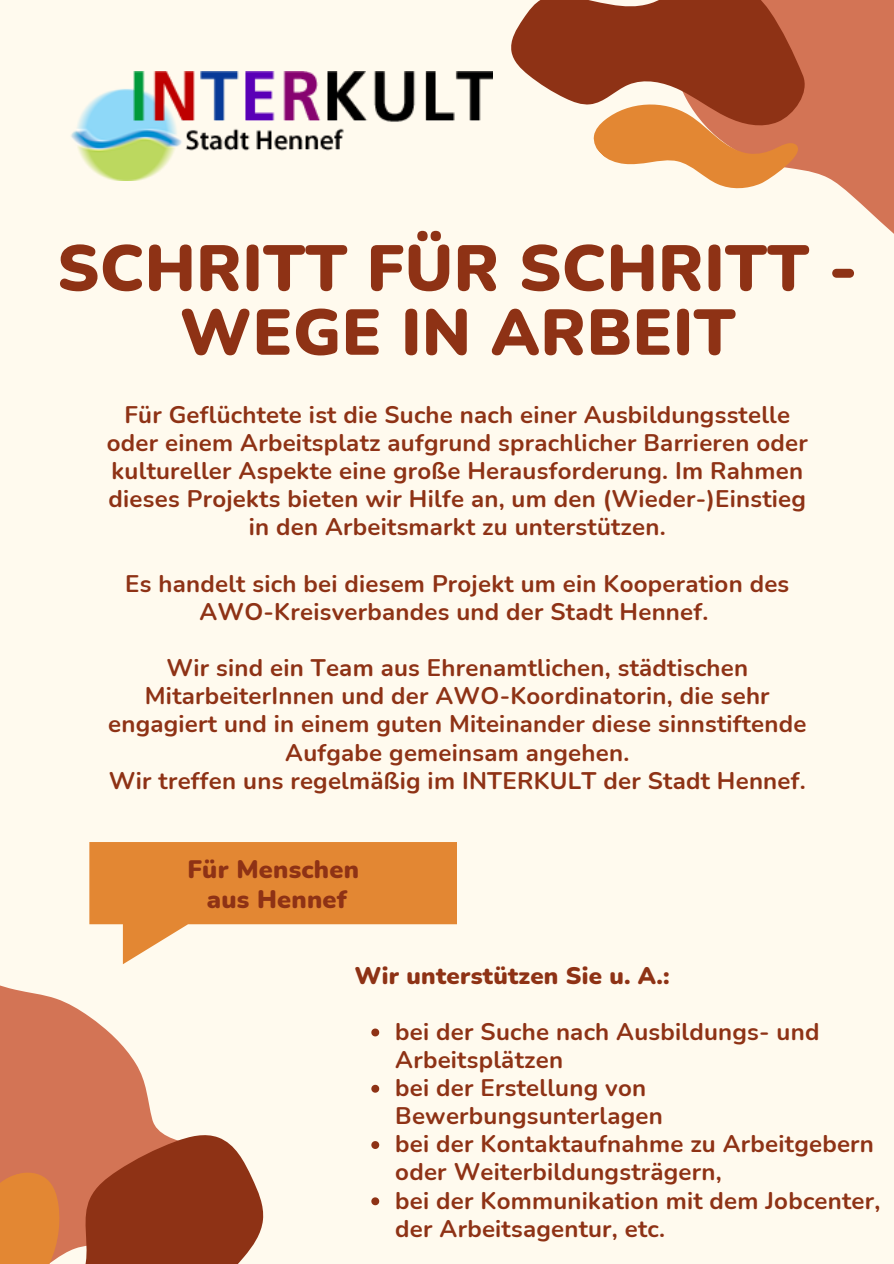
<style>
.page{position:relative;width:894px;height:1264px;background:#fff}
.page>*{position:absolute;margin:0;border:0;box-sizing:border-box;transform-origin:0 0}
.t1{font:900 64.5px/64.2px "Nunito";letter-spacing:.01em;color:#8e3215;text-align:center}
.t2{font:900 25.2px/29.4px "Nunito";letter-spacing:.01em;color:#8e3215;text-align:center}
.t3{font:700 24px/28.2px "Nunito";letter-spacing:.01em;color:#8e3215}
.t4{font:900 24px "Nunito";letter-spacing:.01em;color:#8e3215}
</style>
<div class="page">
<div style="left:0;top:0;width:893px;height:1263px;background:#fffaee"></div>
<svg style="left:0;top:985px;width:153px;height:137px;fill:#d37455"></svg>
<svg style="left:0;top:1122px;width:264px;height:141px;background:#ac593e"></svg>
<svg style="left:0;top:1165px;width:103px;height:98px;background:#d47a42"></svg>
<svg style="left:836px;top:0;width:57px;height:233px;background:#d88366"></svg>
<svg style="left:511px;top:0;width:325px;height:183px"></svg>
<svg style="left:585px;top:36px;width:221px;height:153px"></svg>
<img style="left:71px;top:72px;width:421px;height:109px">
<svg style="left:371px;top:1028px;width:8px;height:8px"></svg>
<svg style="left:371px;top:1084px;width:8px;height:8px"></svg>
<svg style="left:371px;top:1141px;width:8px;height:7px"></svg>
<svg style="left:371px;top:1197px;width:8px;height:8px"></svg>
<svg style="left:89px;top:842px;width:368px;height:122px"></svg>
<h3 class="t1" style="left:57px;top:237px;width:801px">SCHRITT FÜR SCHRITT -<br>WEGE IN ARBEIT</h3>
<p class="t3" style="left:107px;top:401px;width:702px;text-align:center">Für Geflüchtete ist die Suche nach einer Ausbildungsstelle oder einem Arbeitsplatz aufgrund sprachlicher Barrieren oder kultureller Aspekte eine große Herausforderung. Im Rahmen dieses Projekts bieten wir Hilfe an, um den (Wieder-)Einstieg in den Arbeitsmarkt zu unterstützen.</p>
<p class="t3" style="left:125px;top:569px;width:665px;text-align:center">Es handelt sich bei diesem Projekt um ein Kooperation des<br>AWO-Kreisverbandes und der Stadt Hennef.</p>
<p class="t3" style="left:108px;top:654px;width:699px;text-align:center">Wir sind ein Team aus Ehrenamtlichen, städtischen MitarbeiterInnen und der AWO-Koordinatorin, die sehr engagiert und in einem guten Miteinander diese sinnstiftende Aufgabe gemeinsam angehen.<br>Wir treffen uns regelmäßig im INTERKULT der Stadt Hennef.</p>
<p class="t2" style="left:187px;top:855px;width:173px">Für Menschen aus Hennef</p>
<h3 class="t4" style="left:354px;top:959px;width:317px">Wir unterstützen Sie u. A.:</h3>
<h3 class="t3" style="left:395px;top:1017px;width:425px">bei der Suche nach Ausbildungs- und<br>Arbeitsplätzen</h3>
<h2 class="t3" style="left:395px;top:1074px;width:269px">bei der Erstellung von<br>Bewerbungsunterlagen</h2>
<p class="t3" style="left:395px;top:1130px;width:480px">bei der Kontaktaufnahme zu Arbeitgebern oder Weiterbildungsträgern,</p>
<h3 class="t3" style="left:395px;top:1186px;width:486px">bei der Kommunikation mit dem Jobcenter, der Arbeitsagentur, etc.</h3>
</div>
